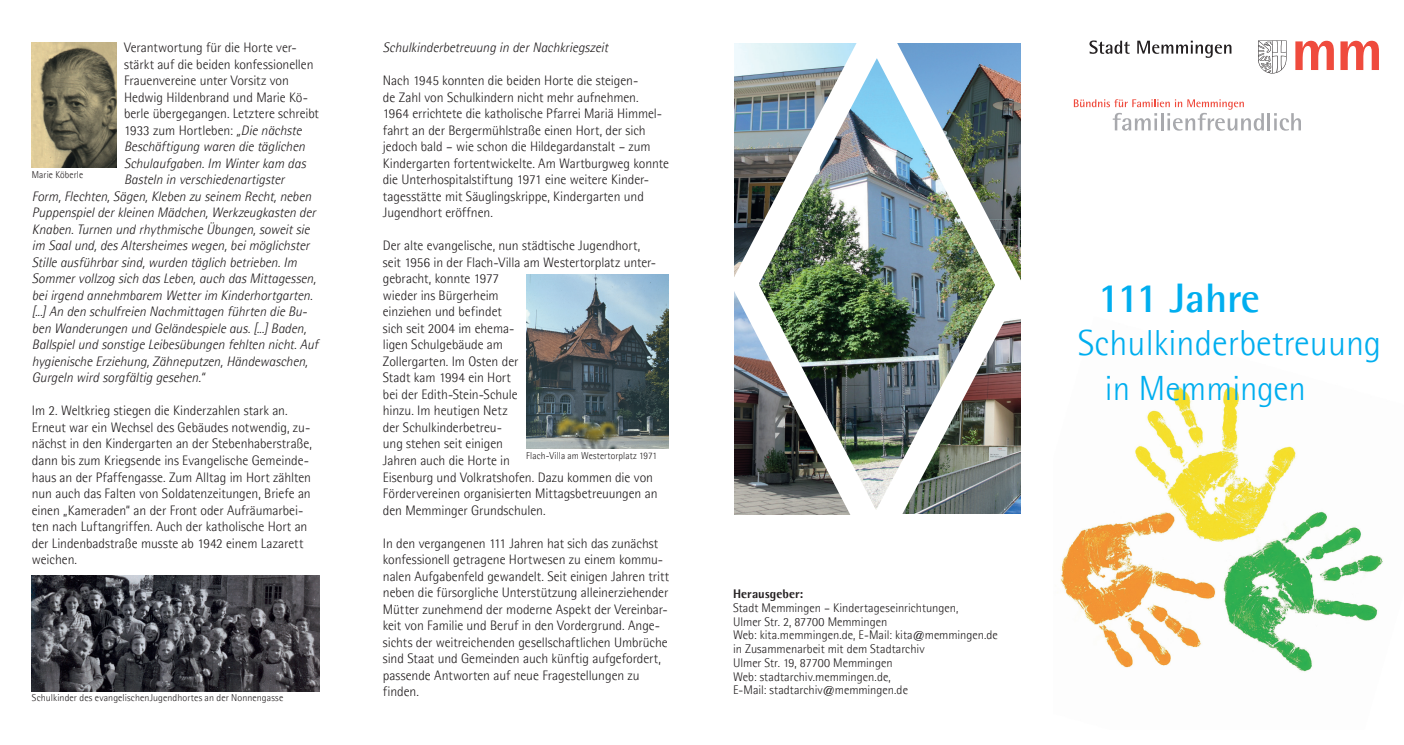
<style>
.page{position:relative;width:1404px;height:745px;background:#fff}
.page>*{position:absolute;margin:0;border:0;box-sizing:border-box;transform-origin:0 0}
.t1{font:700 41.25px "Agfa Rotis Semisans";letter-spacing:-.01em;color:#00aeef}
.t2{font:300 36.25px "Rotis Semi Sans";color:#00aeef}
.t3{font:300 35px "Rotis Semi Sans";color:#00aeef}
.t4{font:300 13.75px/16.5px "Rotis Semi Sans";letter-spacing:-.005em;color:#231f20}
.t5{font:italic 300 13.75px "Rotis Semi Sans";letter-spacing:-.01em;color:#231f20}
.t6{font:300 12.5px/13.8px "Rotis Semi Sans";letter-spacing:-.005em;color:#231f20}
.t7{font:800 12.5px "Rotis Semi Sans";letter-spacing:.005em;color:#231f20}
.t8{font:300 10px "Rotis Semi Sans";letter-spacing:.01em;color:#231f20}
.t9{font:300 10px "Rotis Semi Sans";letter-spacing:.01em;color:#231f20;scale:.96 1}
.s1{font-style:italic}
</style>
<div class="page">
<img style="left:32px;top:575px;width:287px;height:116px">
<img style="left:526px;top:274px;width:142px;height:174px">
<img style="left:32px;top:42px;width:85px;height:125px">
<img style="left:1060px;top:385px;width:323px;height:287px">
<svg style="left:1295px;top:41px;width:38px;height:29px"></svg>
<svg style="left:1340px;top:41px;width:38px;height:29px"></svg>
<svg style="left:1089px;top:40px;width:40px;height:14px"></svg>
<svg style="left:1137px;top:41px;width:94px;height:17px"></svg>
<svg style="left:1258px;top:40px;width:28px;height:33px"></svg>
<svg style="left:1073px;top:99px;width:227px;height:32px"></svg>
<img style="left:734px;top:43px;width:287px;height:472px">
<p class="t4" style="left:124px;top:39px;width:174px">Verantwortung für die Horte ver-</p>
<p class="t4" style="left:124px;top:56px;width:191px">stärkt auf die beiden konfessionellen</p>
<p class="t4" style="left:124px;top:72px;width:166px">Frauenvereine unter Vorsitz von</p>
<p class="t4" style="left:124px;top:89px;width:185px">Hedwig Hildenbrand und Marie Kö-</p>
<p class="t4" style="left:124px;top:105px;width:196px">berle übergegangen. Letztere schreibt</p>
<p class="t4" style="left:124px;top:122px;width:179px">1933 zum Hortleben: <span class="s1">„Die nächste</span></p>
<p class="t5" style="left:124px;top:139px;width:182px">Beschäftigung waren die täglichen</p>
<p class="t5" style="left:124px;top:155px;width:183px">Schulaufgaben. Im Winter kam das</p>
<p class="t5" style="left:124px;top:172px;width:162px">Basteln in verschiedenartigster</p>
<p class="t5" style="left:32px;top:188px;width:281px">Form, Flechten, Sägen, Kleben zu seinem Recht, neben</p>
<p class="t5" style="left:32px;top:205px;width:285px">Puppenspiel der kleinen Mädchen, Werkzeugkasten der</p>
<p class="t5" style="left:32px;top:221px;width:279px">Knaben. Turnen und rhythmische Übungen, soweit sie</p>
<p class="t5" style="left:32px;top:238px;width:279px">im Saal und, des Altersheimes wegen, bei möglichster</p>
<p class="t5" style="left:32px;top:254px;width:266px">Stille ausführbar sind, wurden täglich betrieben. Im</p>
<p class="t5" style="left:32px;top:271px;width:285px">Sommer vollzog sich das Leben, auch das Mittagessen,</p>
<p class="t5" style="left:32px;top:287px;width:282px">bei irgend annehmbarem Wetter im Kinderhortgarten.</p>
<p class="t5" style="left:32px;top:304px;width:277px">[...] An den schulfreien Nachmittagen führten die Bu-</p>
<p class="t5" style="left:32px;top:320px;width:276px">ben Wanderungen und Geländespiele aus. [...] Baden,</p>
<p class="t5" style="left:32px;top:337px;width:288px">Ballspiel und sonstige Leibesübungen fehlten nicht. Auf</p>
<p class="t5" style="left:32px;top:353px;width:277px">hygienische Erziehung, Zähneputzen, Händewaschen,</p>
<p class="t5" style="left:32px;top:370px;width:174px">Gurgeln wird sorgfältig gesehen.“</p>
<p class="t4" style="left:32px;top:402px;width:281px">Im 2. Weltkrieg stiegen die Kinderzahlen stark an.<br>Erneut war ein Wechsel des Gebäudes notwendig, zu&shy;nächst in den Kindergarten an der Stebenhaberstraße, dann bis zum Kriegsende ins Evangelische Gemeinde&shy;haus an der Pfaffengasse. Zum Alltag im Hort zählten nun auch das Falten von Soldatenzeitungen, Briefe an einen „Kameraden“ an der Front oder Aufräumarbei&shy;ten nach Luftangriffen. Auch der katholische Hort an der Lindenbadstraße musste ab 1942 einem Lazarett weichen.</p>
<p class="t9" style="left:32px;top:169px;width:55px">Marie Köberle</p>
<p class="t8" style="left:32px;top:692px;width:253px">Schulkinder des evangelischenJugendhortes an der Nonnengasse</p>
<p class="t5" style="left:383px;top:40px;width:226px">Schulkinderbetreuung in der Nachkriegszeit</p>
<p class="t4" style="left:383px;top:72px;width:288px">Nach 1945 konnten die beiden Horte die steigen-<br>de Zahl von Schulkindern nicht mehr aufnehmen.<br>1964 errichtete die katholische Pfarrei Mariä Himmel&shy;fahrt an der Bergermühlstraße einen Hort, der sich jedoch bald – wie schon die Hildegardanstalt – zum Kindergarten fortentwickelte. Am Wartburgweg konnte die Unterhospitalstiftung 1971 eine weitere Kinder&shy;tagesstätte mit Säuglingskrippe, Kindergarten und Jugendhort eröffnen.</p>
<p class="t4" style="left:383px;top:237px;width:276px">Der alte evangelische, nun städtische Jugendhort, seit 1956 in der Flach-Villa am Westertorplatz unter&shy;gebracht, konnte 1977<br>wieder ins Bürgerheim<br>einziehen und befindet<br>sich seit 2004 im ehema-<br>ligen Schulgebäude am<br>Zollergarten. Im Osten der<br>Stadt kam 1994 ein Hort<br>bei der Edith-Stein-Schule<br>hinzu. Im heutigen Netz<br>der Schulkinderbetreu-<br>ung stehen seit einigen<br>Jahren auch die Horte in<br>Eisenburg und Volkratshofen. Dazu kommen die von<br>Fördervereinen organisierten Mittagsbetreuungen an den Memminger Grundschulen.</p>
<p class="t4" style="left:383px;top:534px;width:288px">In den vergangenen 111 Jahren hat sich das zunächst konfessionell getragene Hortwesen zu einem kommu&shy;nalen Aufgabenfeld gewandelt. Seit einigen Jahren tritt neben die fürsorgliche Unterstützung alleinerziehender Mütter zunehmend der moderne Aspekt der Vereinbar&shy;keit von Familie und Beruf in den Vordergrund. Ange&shy;sichts der weitreichenden gesellschaftlichen Umbrüche sind Staat und Gemeinden auch künftig aufgefordert, passende Antworten auf neue Fragestellungen zu finden.</p>
<p class="t9" style="left:526px;top:450px;width:138px">Flach-Villa am Westertorplatz 1971</p>
<p class="t7" style="left:733px;top:585px;width:72px">Herausgeber:</p>
<p class="t6" style="left:733px;top:600px;width:266px">Stadt Memmingen – Kindertageseinrichtungen,<br>Ulmer Str. 2, 87700 Memmingen<br>Web: kita.memmingen.de, E-Mail: kita@memmingen.de in Zusammenarbeit mit dem Stadtarchiv<br>Ulmer Str. 19, 87700 Memmingen<br>Web: stadtarchiv.memmingen.de,<br>E-Mail: stadtarchiv@memmingen.de</p>
<h1 class="t1" style="left:1097px;top:272px;width:164px">111 Jahre</h1>
<h2 class="t2" style="left:1077px;top:323px;width:305px">Schulkinderbetreuung</h2>
<h3 class="t3" style="left:1104px;top:369px;width:202px">in Memmingen</h3>
</div>
